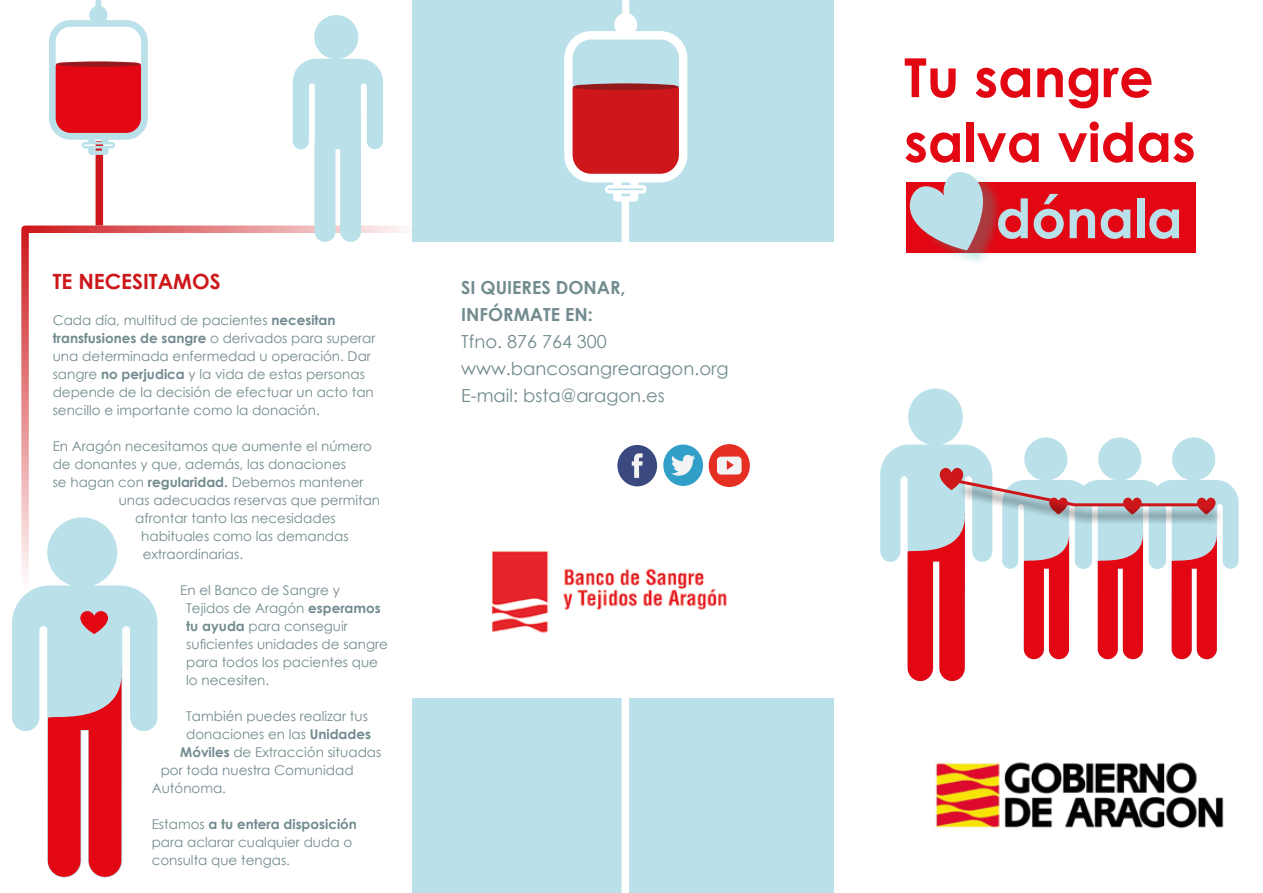
<style>
.page{position:relative;width:1263px;height:893px;background:#fff}
.page>*{position:absolute;margin:0;border:0;box-sizing:border-box;transform-origin:0 0}
.t1{font:700 54px/64.8px "Century Gothic";color:#e30613}
.t2{font:700 54px "Century Gothic";color:#bae1ea}
.t3{font:700 21px "Century Gothic";color:#cd171a}
.t4{font:18px/27px "Century Gothic";color:#728b8f}
.t5{font:700 18px/27px "Century Gothic";color:#728b8f}
.t6{font:13.5px/18px "Century Gothic";color:#728b8f}
.s1{font-weight:700}
</style>
<div class="page">
<div style="left:412px;top:0;width:423px;height:893px;background:#bae1ea"></div>
<div style="left:622px;top:201px;width:7px;height:692px;background:#fff"></div>
<svg style="left:564px;top:0;width:123px;height:202px"></svg>
<div style="left:1172px;top:437px;width:43px;height:44px;background:#bae1ea;border-radius:50%"></div>
<div style="left:1098px;top:437px;width:43px;height:44px;background:#bae1ea;border-radius:50%"></div>
<div style="left:1024px;top:437px;width:43px;height:44px;background:#bae1ea;border-radius:50%"></div>
<div style="left:908px;top:388px;width:55px;height:57px;background:#bae1ea;border-radius:50%"></div>
<svg style="left:880px;top:444px;width:358px;height:237px"></svg>
<div style="left:47px;top:517px;width:70px;height:70px;background:#bae1ea;border-radius:50%"></div>
<svg style="left:12px;top:585px;width:146px;height:293px"></svg>
<svg style="left:27px;top:225px;width:378px;height:8px;background:#e1797b"></svg>
<svg style="left:21px;top:229px;width:8px;height:420px;background:#e19c9f"></svg>
<div style="left:96px;top:141px;width:7px;height:84px;background:#cd171a"></div>
<svg style="left:49px;top:0;width:99px;height:155px"></svg>
<div style="left:906px;top:183px;width:289px;height:70px;background:#e30613"></div>
<div style="left:914px;top:172px;width:89px;height:94px;background:#29b3a3;opacity:.31"></div>
<svg style="left:907px;top:172px;width:83px;height:78px"></svg>
<div style="left:412px;top:242px;width:423px;height:455px;background:#fff"></div>
<div style="left:617px;top:445px;width:40px;height:41px;background:#3b4981;border-radius:50%"></div>
<svg style="left:632px;top:453px;width:11px;height:25px"></svg>
<div style="left:663px;top:444px;width:40px;height:42px;background:#319fc7;border-radius:50%"></div>
<svg style="left:671px;top:455px;width:24px;height:21px"></svg>
<div style="left:709px;top:444px;width:41px;height:43px;background:#e62f23;border-radius:50%"></div>
<svg style="left:717px;top:456px;width:25px;height:19px"></svg>
<div style="left:314px;top:15px;width:44px;height:44px;background:#bae1ea;border-radius:50%"></div>
<svg style="left:293px;top:59px;width:90px;height:183px"></svg>
<img style="left:935px;top:762px;width:289px;height:67px">
<img style="left:492px;top:551px;width:235px;height:82px">
<h2 class="t3" style="left:53px;top:266px;width:170px">TE NECESITAMOS</h2>
<p class="t6" style="left:53px;top:311px;width:324px">Cada día, multitud de pacientes <span class="s1">necesitan transfusiones de sangre</span> o derivados para superar una determinada enfermedad u operación. Dar sangre <span class="s1">no perjudica</span> y la vida de estas personas depende de la decisión de efectuar un acto tan sencillo e importante como la donación.</p>
<p class="t6" style="left:53px;top:437px;width:321px">En Aragón necesitamos que aumente el número</p>
<p class="t6" style="left:53px;top:455px;width:295px">de donantes y que, además, las donaciones</p>
<p class="t6" style="left:53px;top:473px;width:312px">se hagan con <span class="s1">regularidad.</span> Debemos mantener</p>
<p class="t6" style="left:119px;top:491px;width:263px">unas adecuadas reservas que permitan</p>
<p class="t6" style="left:135px;top:509px;width:202px">afrontar tanto las necesidades</p>
<p class="t6" style="left:141px;top:527px;width:209px">habituales como las demandas</p>
<p class="t6" style="left:143px;top:545px;width:102px">extraordinarias.</p>
<p class="t6" style="left:186px;top:581px;width:203px;text-indent:-6px">En el Banco de Sangre y<br>Tejidos de Aragón <span class="s1">esperamos tu ayuda</span> para conseguir suficientes unidades de sangre para todos los pacientes que lo necesiten.</p>
<p class="t6" style="left:186px;top:707px;width:183px">También puedes realizar tus</p>
<p class="t6" style="left:186px;top:725px;width:186px">donaciones en las <span class="s1">Unidades</span></p>
<p class="t6" style="left:180px;top:743px;width:203px"><span class="s1">Móviles</span> de Extracción situadas</p>
<p class="t6" style="left:161px;top:761px;width:194px">por toda nuestra Comunidad</p>
<p class="t6" style="left:152px;top:779px;width:76px">Autónoma.</p>
<p class="t6" style="left:152px;top:815px;width:207px">Estamos <span class="s1">a tu entera disposición </span>para aclarar cualquier duda o consulta que tengas.</p>
<h3 class="t5" style="left:461px;top:273px;width:166px">SI QUIERES DONAR,<br>INFÓRMATE EN:</h3>
<h3 class="t4" style="left:461px;top:328px;width:269px">Tfno. 876 764 300 www.bancosangrearagon.org<br>E-mail: bsta@aragon.es</h3>
<h1 class="t1" style="left:904px;top:43px;width:293px">Tu sangre salva vidas</h1>
<h1 class="t2" style="left:996px;top:178px;width:188px">dónala</h1>
</div>
